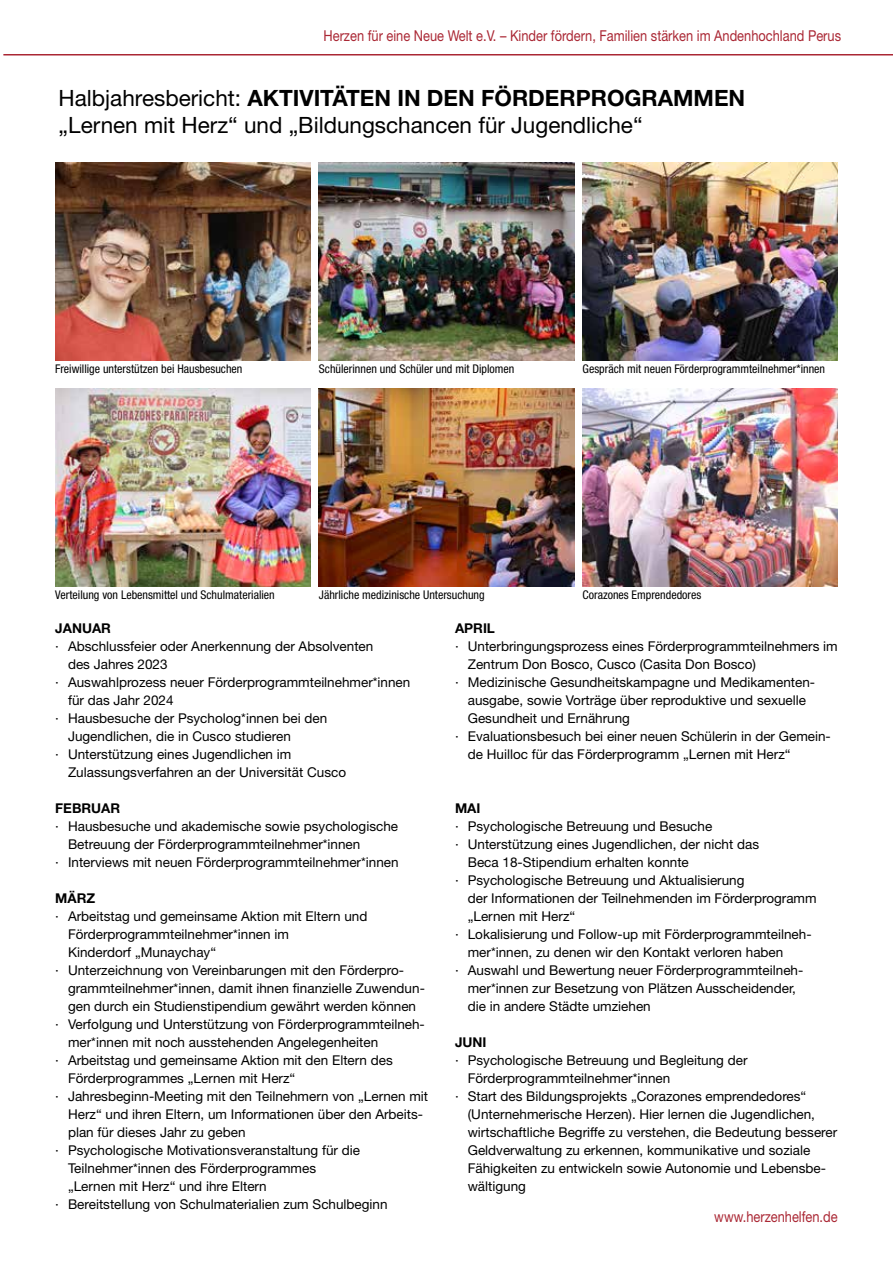
<style>
.page{position:relative;width:893px;height:1263px;background:#fff}
.page>*{position:absolute;margin:0;border:0;box-sizing:border-box;transform-origin:0 0}
.t1{font:22.5px/27px "Helvetica Neue LT Pro";color:#000}
.t2{font:15px "Helvetica Neue LT Pro";color:#aa2734;scale:.86 1}
.t3{font:13.5px "Helvetica Neue LT Pro";color:#000}
.t4{font:700 13.5px "Helvetica Neue LT Pro";color:#000}
.t5{font:condensed 12px "Helvetica Neue LT Pro";color:#000}
.s1{font-weight:700}
</style>
<div class="page">
<hr style="left:3px;top:54px;width:890px;height:2px;background:#aa2734">
<img style="left:55px;top:162px;width:255px;height:198px">
<img style="left:55px;top:388px;width:255px;height:198px">
<img style="left:319px;top:162px;width:255px;height:198px">
<img style="left:319px;top:388px;width:255px;height:198px">
<img style="left:583px;top:162px;width:255px;height:198px">
<img style="left:583px;top:388px;width:255px;height:198px">
<p class="t2" style="left:323px;top:26px;width:603px">Herzen für eine Neue Welt e.V. – Kinder fördern, Familien stärken im Andenhochland Perus</p>
<h1 class="t1" style="left:59px;top:84px;width:688px">Halbjahresbericht: <span class="s1">AKTIVITÄTEN IN DEN FÖRDERPROGRAMMEN </span>„Lernen mit Herz“ und „Bildungschancen für Jugendliche“</h1>
<p class="t5" style="left:55px;top:362px;width:189px">Freiwillige unterstützen bei Hausbesuchen</p>
<p class="t5" style="left:319px;top:362px;width:197px">Schülerinnen und Schüler und mit Diplomen</p>
<p class="t5" style="left:583px;top:362px;width:244px">Gespräch mit neuen Förderprogrammteilnehmer*innen</p>
<p class="t5" style="left:55px;top:588px;width:221px">Verteilung von Lebensmittel und Schulmaterialien</p>
<p class="t5" style="left:319px;top:588px;width:167px">Jährliche medizinische Untersuchung</p>
<p class="t5" style="left:583px;top:588px;width:120px">Corazones Emprendedores</p>
<p class="t4" style="left:55px;top:620px;width:57px">JANUAR</p>
<p class="t3" style="left:55px;top:638px;width:320px">· Abschlussfeier oder Anerkennung der Absolventen</p>
<p class="t3" style="left:68px;top:656px;width:101px">des Jahres 2023</p>
<p class="t3" style="left:55px;top:674px;width:357px">· Auswahlprozess neuer Förderprogrammteilnehmer*innen</p>
<p class="t3" style="left:68px;top:692px;width:107px">für das Jahr 2024</p>
<p class="t3" style="left:55px;top:710px;width:274px">· Hausbesuche der Psycholog*innen bei den</p>
<p class="t3" style="left:68px;top:728px;width:224px">Jugendlichen, die in Cusco studieren</p>
<p class="t3" style="left:55px;top:746px;width:238px">· Unterstützung eines Jugendlichen im</p>
<p class="t3" style="left:68px;top:764px;width:280px">Zulassungsverfahren an der Universität Cusco</p>
<p class="t4" style="left:55px;top:800px;width:67px">FEBRUAR</p>
<p class="t3" style="left:55px;top:818px;width:344px">· Hausbesuche und akademische sowie psychologische</p>
<p class="t3" style="left:68px;top:836px;width:294px">Betreuung der Förderprogrammteilnehmer*innen</p>
<p class="t3" style="left:55px;top:854px;width:345px">· Interviews mit neuen Förderprogrammteilnehmer*innen</p>
<p class="t4" style="left:55px;top:890px;width:41px">MÄRZ</p>
<p class="t3" style="left:55px;top:908px;width:314px">· Arbeitstag und gemeinsame Aktion mit Eltern und</p>
<p class="t3" style="left:68px;top:926px;width:222px">Förderprogrammteilnehmer*innen im</p>
<p class="t3" style="left:68px;top:944px;width:150px">Kinderdorf „Munaychay“</p>
<p class="t3" style="left:55px;top:962px;width:350px">· Unterzeichnung von Vereinbarungen mit den Förderpro-</p>
<p class="t3" style="left:68px;top:980px;width:358px">grammteilnehmer*innen, damit ihnen finanzielle Zuwendun-</p>
<p class="t3" style="left:68px;top:998px;width:350px">gen durch ein Studienstipendium gewährt werden können</p>
<p class="t3" style="left:55px;top:1016px;width:371px">· Verfolgung und Unterstützung von Förderprogrammteilneh-</p>
<p class="t3" style="left:68px;top:1034px;width:312px">mer*innen mit noch ausstehenden Angelegenheiten</p>
<p class="t3" style="left:55px;top:1052px;width:339px">· Arbeitstag und gemeinsame Aktion mit den Eltern des</p>
<p class="t3" style="left:68px;top:1070px;width:229px">Förderprogrammes „Lernen mit Herz“</p>
<p class="t3" style="left:55px;top:1088px;width:374px">· Jahresbeginn-Meeting mit den Teilnehmern von „Lernen mit</p>
<p class="t3" style="left:68px;top:1106px;width:357px">Herz“ und ihren Eltern, um Informationen über den Arbeits-</p>
<p class="t3" style="left:68px;top:1124px;width:179px">plan für dieses Jahr zu geben</p>
<p class="t3" style="left:55px;top:1142px;width:306px">· Psychologische Motivationsveranstaltung für die</p>
<p class="t3" style="left:68px;top:1160px;width:250px">Teilnehmer*innen des Förderprogrammes</p>
<p class="t3" style="left:68px;top:1178px;width:200px">„Lernen mit Herz“ und ihre Eltern</p>
<p class="t3" style="left:55px;top:1196px;width:334px">· Bereitstellung von Schulmaterialien zum Schulbeginn</p>
<p class="t4" style="left:455px;top:620px;width:41px">APRIL</p>
<p class="t3" style="left:455px;top:638px;width:384px">· Unterbringungsprozess eines Förderprogrammteilnehmers im</p>
<p class="t3" style="left:468px;top:656px;width:290px">Zentrum Don Bosco, Cusco (Casita Don Bosco)</p>
<p class="t3" style="left:455px;top:674px;width:362px">· Medizinische Gesundheitskampagne und Medikamenten-</p>
<p class="t3" style="left:468px;top:692px;width:340px">ausgabe, sowie Vorträge über reproduktive und sexuelle</p>
<p class="t3" style="left:468px;top:710px;width:164px">Gesundheit und Ernährung</p>
<p class="t3" style="left:455px;top:728px;width:377px">· Evaluationsbesuch bei einer neuen Schülerin in der Gemein-</p>
<p class="t3" style="left:468px;top:746px;width:324px">de Huilloc für das Förderprogramm „Lernen mit Herz“</p>
<p class="t4" style="left:455px;top:800px;width:27px">MAI</p>
<p class="t3" style="left:455px;top:818px;width:259px">· Psychologische Betreuung und Besuche</p>
<p class="t3" style="left:455px;top:836px;width:306px">· Unterstützung eines Jugendlichen, der nicht das</p>
<p class="t3" style="left:468px;top:854px;width:223px">Beca 18-Stipendium erhalten konnte</p>
<p class="t3" style="left:455px;top:872px;width:291px">· Psychologische Betreuung und Aktualisierung</p>
<p class="t3" style="left:468px;top:890px;width:350px">der Informationen der Teilnehmenden im Förderprogramm</p>
<p class="t3" style="left:468px;top:908px;width:109px">„Lernen mit Herz“</p>
<p class="t3" style="left:455px;top:926px;width:358px">· Lokalisierung und Follow-up mit Förderprogrammteilneh-</p>
<p class="t3" style="left:468px;top:944px;width:317px">mer*innen, zu denen wir den Kontakt verloren haben</p>
<p class="t3" style="left:455px;top:962px;width:350px">· Auswahl und Bewertung neuer Förderprogrammteilneh-</p>
<p class="t3" style="left:468px;top:980px;width:330px">mer*innen zur Besetzung von Plätzen Ausscheidender,</p>
<p class="t3" style="left:468px;top:998px;width:185px">die in andere Städte umziehen</p>
<p class="t4" style="left:455px;top:1034px;width:33px">JUNI</p>
<p class="t3" style="left:455px;top:1052px;width:294px">· Psychologische Betreuung und Begleitung der</p>
<p class="t3" style="left:468px;top:1070px;width:204px">Förderprogrammteilnehmer*innen</p>
<p class="t3" style="left:455px;top:1088px;width:353px">· Start des Bildungsprojekts „Corazones emprendedores“</p>
<p class="t3" style="left:468px;top:1106px;width:349px">(Unternehmerische Herzen). Hier lernen die Jugendlichen,</p>
<p class="t3" style="left:468px;top:1124px;width:371px">wirtschaftliche Begriffe zu verstehen, die Bedeutung besserer</p>
<p class="t3" style="left:468px;top:1142px;width:344px">Geldverwaltung zu erkennen, kommunikative und soziale</p>
<p class="t3" style="left:468px;top:1160px;width:360px">Fähigkeiten zu entwickeln sowie Autonomie und Lebensbe-</p>
<p class="t3" style="left:468px;top:1178px;width:60px">wältigung</p>
<p class="t2" style="left:714px;top:1207px;width:145px">www.herzenhelfen.de</p>
</div>
